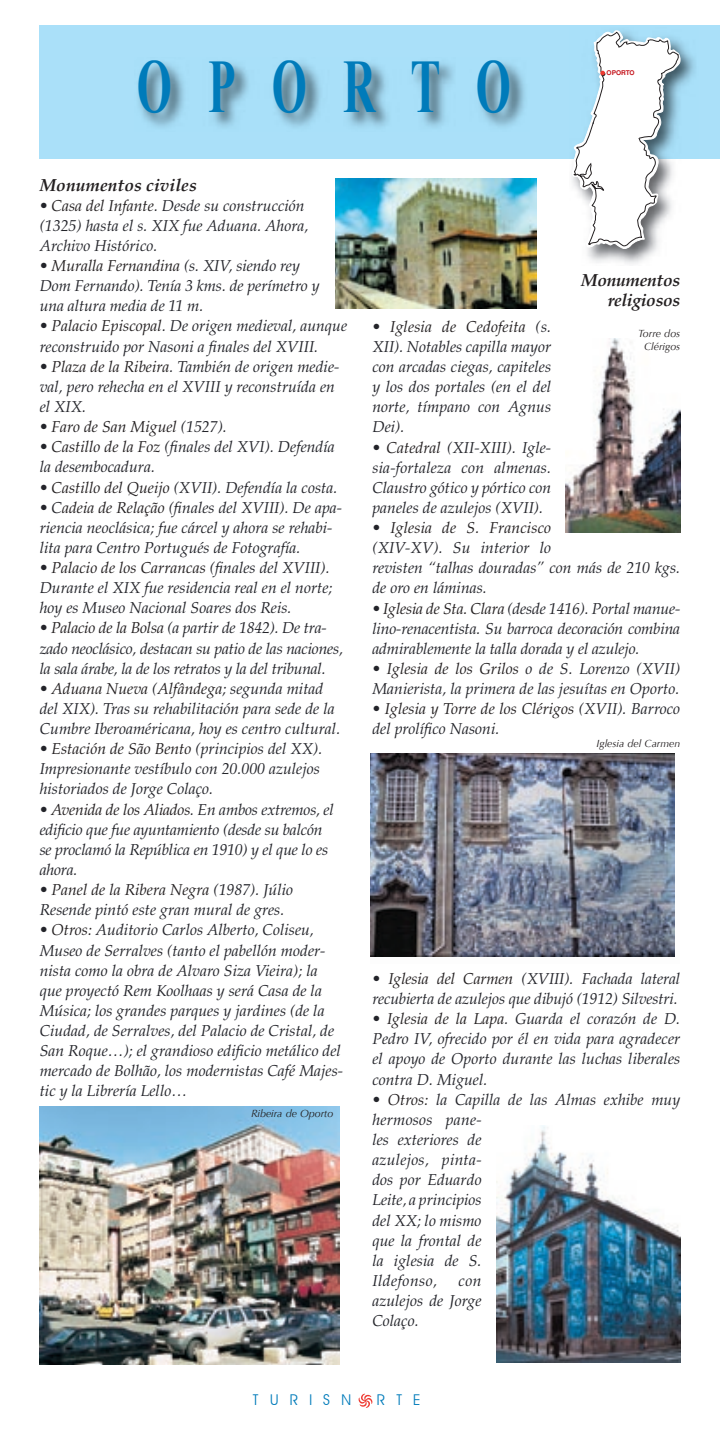
<style>
.page{position:relative;width:720px;height:1439px;background:#fff}
.page>*{position:absolute;margin:0;border:0;box-sizing:border-box;transform-origin:0 0}
.t1{font:700 75.25px "Times New Roman";letter-spacing:.8em;color:#007bba;scale:.6 1}
.t2{font:italic 700 17.5px/20.1px "Palatino";letter-spacing:-.02em;color:#231f20;text-align:right}
.t3{font:italic 700 17.5px "Palatino";color:#231f20}
.t4{font:italic 15.75px/20.1px "Palatino";color:#23242a}
.t5{font:italic 15.75px "Palatino";color:#231f20}
.t6{font:14.88px "Avant Garde";letter-spacing:.7em;color:#007bba}
.t7{font:italic 10.5px/12.6px "Optima";color:#231f20;text-align:center}
.t8{font:700 6.48px "Helvetica";color:#c4121a}
.s1{color:#231f20}
.s2{color:#23242a}
</style>
<div class="page">
<svg style="left:358px;top:1393px;width:14px;height:14px"></svg>
<div style="left:40px;top:25px;width:679px;height:134px;background:#aae0f9"></div>
<img style="left:138px;top:62px;width:387px;height:65px">
<img style="left:587px;top:30px;width:108px;height:234px">
<svg style="left:572px;top:31px;width:108px;height:218px"></svg>
<img style="left:496px;top:1125px;width:184px;height:237px">
<img style="left:370px;top:754px;width:304px;height:202px">
<img style="left:40px;top:1106px;width:299px;height:258px">
<img style="left:336px;top:179px;width:200px;height:130px">
<img style="left:565px;top:338px;width:115px;height:194px">
<h1 class="t1" style="left:137px;top:44px;width:625px">OPORTO</h1>
<p class="t8" style="left:606px;top:69px;width:29px">OPORTO</p>
<p class="t3" style="left:40px;top:174px;width:158px">Monumentos civiles</p>
<p class="t4" style="left:40px;top:196px;width:270px">• <span class="s1">Casa del Infante</span>. Desde su construcción (1325) hasta el s. XIX fue Aduana. Ahora,<br>Archivo Histórico.</p>
<p class="t4" style="left:40px;top:256px;width:281px">• <span class="s1">Muralla Fernandina</span> (s. XIV, siendo rey<br>Dom Fernando). Tenía 3 kms. de perímetro y una altura media de 11 m.</p>
<p class="t4" style="left:40px;top:316px;width:309px">• <span class="s1">Palacio Episcopal</span>. De origen medieval, aunque reconstruido por Nasoni a finales del XVIII.</p>
<p class="t4" style="left:40px;top:357px;width:301px">• <span class="s1">Plaza de la Ribeira</span>. También de origen medie&shy;val, pero rehecha en el XVIII y reconstruída en el XIX.</p>
<p class="t5" style="left:40px;top:418px;width:188px"><span class="s2">•</span> Faro de San Miguel <span class="s2">(1527).</span></p>
<p class="t4" style="left:40px;top:437px;width:296px">• <span class="s1">Castillo de la Foz</span> (finales del XVI). Defendía la desembocadura.</p>
<p class="t4" style="left:40px;top:477px;width:299px">• <span class="s1">Castillo del Queijo</span> (XVII). Defendía la costa.</p>
<p class="t4" style="left:40px;top:497px;width:304px">• C<span class="s1">adeia de Relação</span> (finales del XVIII). De apa&shy;riencia neoclásica; fue cárcel y ahora se rehabi&shy;lita para Centro Portugués de Fotografía.</p>
<p class="t4" style="left:40px;top:558px;width:294px">• <span class="s1">Palacio de los Carrancas</span> (finales del XVIII).<br>Durante el XIX fue residencia real en el norte; hoy es Museo Nacional Soares dos Reis.</p>
<p class="t4" style="left:40px;top:618px;width:304px">• <span class="s1">Palacio de la Bolsa</span> (a partir de 1842). De tra&shy;zado neoclásico, destacan su patio de las naciones, la sala árabe, la de los retratos y la del tribunal.</p>
<p class="t4" style="left:40px;top:679px;width:302px">• <span class="s1">Aduana Nueva</span> (<span class="s1">Alfândega</span>; segunda mitad del XIX). Tras su rehabilitación para sede de la<br>Cumbre Iberoaméricana, hoy es centro cultural.</p>
<p class="t4" style="left:40px;top:739px;width:284px">• <span class="s1">Estación de São Bento</span> (principios del XX).<br>Impresionante vestíbulo con 20.000 azulejos historiados de Jorge Colaço.</p>
<p class="t4" style="left:40px;top:799px;width:295px">• <span class="s1">Avenida de los Aliados</span>. En ambos extremos, el edificio que fue ayuntamiento (desde su balcón se proclamó la República en 1910) y el que lo es ahora.</p>
<p class="t4" style="left:40px;top:880px;width:255px">• <span class="s1">Panel de la Ribera Negra</span> (1987). Júlio<br>Resende pintó este gran mural de gres.</p>
<p class="t4" style="left:40px;top:920px;width:305px">• <span class="s1">Otros:</span> Auditorio Carlos Alberto, Coliseu, Museo de Serralves (tanto el pabellón moder&shy;nista como la obra de Alvaro Siza Vieira); la que proyectó Rem Koolhaas y será Casa de la Música; los grandes parques y jardines (de la Ciudad, de Serralves, del Palacio de Cristal, de San Roque…); el grandioso edificio metálico del mercado de Bolhão, los modernistas Café Majes&shy;tic y la Librería Lello…</p>
<p class="t7" style="left:251px;top:1107px;width:84px">Ribeira de Oporto</p>
<p class="t2" style="left:581px;top:270px;width:100px">Monumentos religiosos</p>
<p class="t4" style="left:372px;top:317px;width:180px;text-align:justify">• <span class="s1">Iglesia de Cedofeita</span> (s.<br>XII). Notables capilla mayor con arcadas ciegas, capiteles y los dos portales (en el del norte, tímpano con Agnus Dei).</p>
<p class="t4" style="left:372px;top:437px;width:180px;text-align:justify">• <span class="s1">Catedral</span> (XII-XIII). Igle&shy;sia-fortaleza con almenas.<br>Claustro gótico y pórtico con paneles de azulejos (XVII).</p>
<p class="t4" style="left:372px;top:518px;width:309px">• <span class="s1">Iglesia de S. Francisco<br></span>(XIV-XV). Su interior lo<br>revisten “talhas douradas” con más de 210 kgs. de oro en láminas.</p>
<p class="t4" style="left:372px;top:598px;width:309px;text-align:justify">• <span class="s1">Iglesia de Sta. Clara</span> (desde 1416). Portal manue&shy;lino-renacentista. Su barroca decoración combina admirablemente la talla dorada y el azulejo.</p>
<p class="t4" style="left:372px;top:659px;width:309px">• <span class="s1">Iglesia de los Grilos</span> o de S. Lorenzo (XVII)<br>Manierista, la primera de las jesuítas en Oporto.</p>
<p class="t4" style="left:372px;top:699px;width:309px">• <span class="s1">Iglesia y Torre de los Clérigos</span> (XVII). Barroco del prolífico Nasoni.</p>
<p class="t7" style="left:638px;top:327px;width:44px">Torre dos<br>Clérigos</p>
<p class="t7" style="left:596px;top:737px;width:85px">Iglesia del Carmen</p>
<p class="t4" style="left:372px;top:969px;width:309px">• <span class="s1">Iglesia del Carmen</span> (XVIII). Fachada lateral recubierta de azulejos que dibujó (1912) Silvestri.</p>
<p class="t4" style="left:372px;top:1009px;width:309px;text-align:justify">• <span class="s1">Iglesia de la Lapa</span>. Guarda el corazón de D.<br>Pedro IV, ofrecido por él en vida para agradecer el apoyo de Oporto durante las luchas liberales contra D. Miguel.</p>
<p class="t4" style="left:372px;top:1089px;width:309px">• <span class="s1">Otros:</span> la Capilla de las Almas exhibe muy hermosos pane-<br>les exteriores de<br>azulejos, pinta-<br>dos por Eduardo<br>Leite, a principios<br>del XX; lo mismo<br>que la frontal de<br>la iglesia de S.<br>Ildefonso,</p>
<p class="t4" style="left:372px;top:1270px;width:111px;text-align:justify;text-indent:86px">con azulejos de Jorge Colaço.</p>
<p class="t6" style="left:252px;top:1391px;width:100px">TURISN</p>
<p class="t6" style="left:376px;top:1391px;width:46px">RTE</p>
</div>
